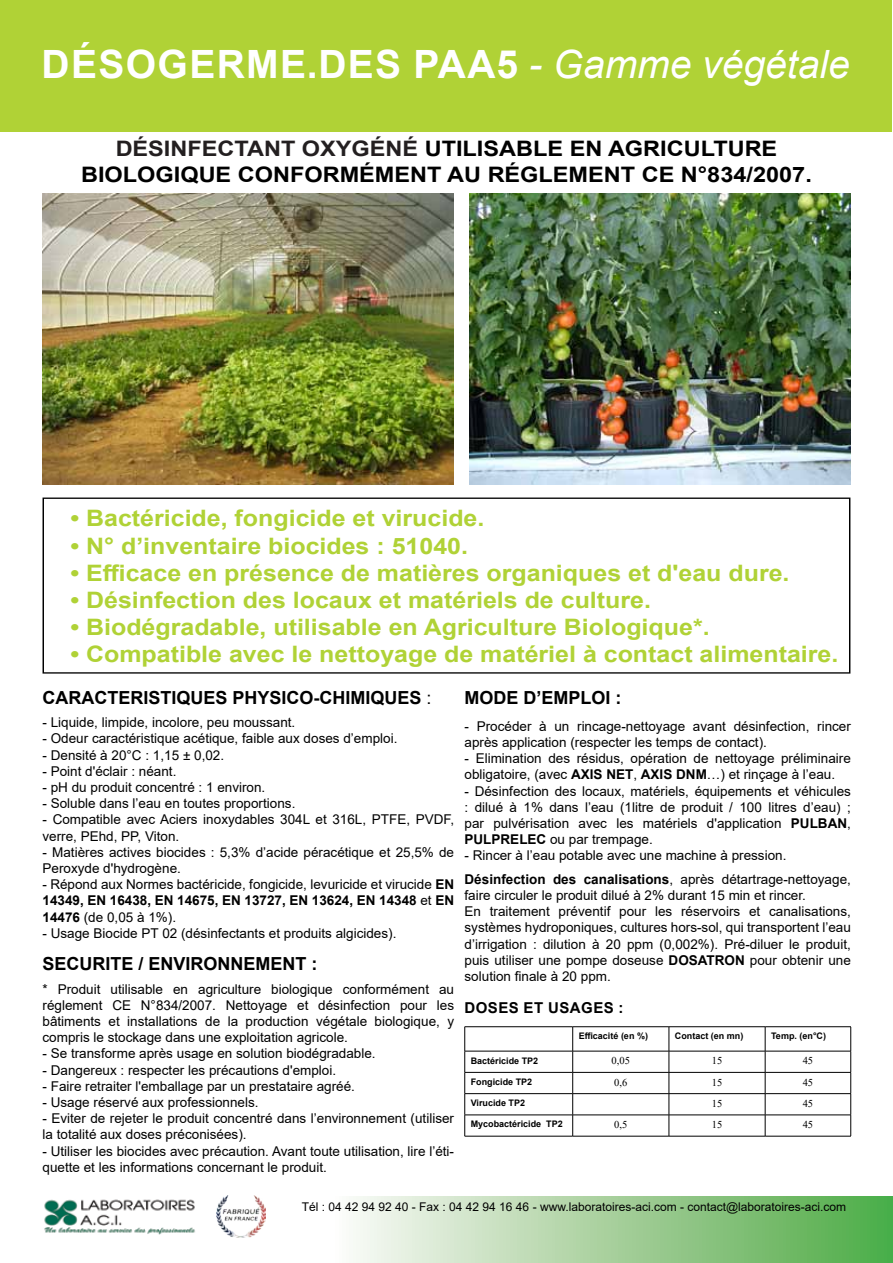
<style>
.page{position:relative;width:893px;height:1263px;background:#fff}
.page>*{position:absolute;margin:0;border:0;box-sizing:border-box;transform-origin:0 0}
.t1{font:700 39px "Arial";letter-spacing:.035em;color:#fff}
.t2{font:700 22.65px "Arial";color:#b0d236;scale:1.1 1}
.t3{font:700 21.3px/25.7px "Arial";color:#000;scale:1.1 1}
.t4{font:700 18px "Arial";color:#000}
.t5{font:700 15px "Arial";color:#000}
.t6{font:13.5px/16.2px "Arial";color:#000}
.t7{font:12px "Arial";color:#000}
.t8{font:10.5px "Times New Roman";color:#000}
.t9{font:700 9px "Arial";color:#000}
.s1{font-weight:400;font-style:italic}
.s2{color:#231f20}
.s3{font-weight:400}
.s4{font-weight:700}
</style>
<div class="page">
<hr style="left:465px;top:1026px;width:108px;height:1px;background:#000">
<hr style="left:573px;top:1026px;width:96px;height:1px;background:#000">
<hr style="left:669px;top:1026px;width:96px;height:1px;background:#000">
<hr style="left:765px;top:1026px;width:86px;height:1px;background:#000">
<hr style="left:465px;top:1051px;width:108px;height:1px;background:#000">
<hr style="left:573px;top:1051px;width:96px;height:1px;background:#000">
<hr style="left:669px;top:1051px;width:96px;height:1px;background:#000">
<hr style="left:765px;top:1051px;width:86px;height:1px;background:#000">
<hr style="left:465px;top:1072px;width:108px;height:1px;background:#000">
<hr style="left:573px;top:1072px;width:96px;height:1px;background:#000">
<hr style="left:669px;top:1072px;width:96px;height:1px;background:#000">
<hr style="left:765px;top:1072px;width:86px;height:1px;background:#000">
<hr style="left:465px;top:1093px;width:108px;height:1px;background:#000">
<hr style="left:573px;top:1093px;width:96px;height:1px;background:#000">
<hr style="left:669px;top:1093px;width:96px;height:1px;background:#000">
<hr style="left:765px;top:1093px;width:86px;height:1px;background:#000">
<hr style="left:465px;top:1115px;width:108px;height:1px;background:#000">
<svg style="left:464px;top:1027px;width:1px;height:109px"></svg>
<hr style="left:573px;top:1115px;width:96px;height:1px;background:#000">
<svg style="left:572px;top:1027px;width:1px;height:109px"></svg>
<hr style="left:669px;top:1115px;width:96px;height:1px;background:#000">
<svg style="left:669px;top:1027px;width:1px;height:109px"></svg>
<hr style="left:765px;top:1115px;width:86px;height:1px;background:#000">
<svg style="left:765px;top:1027px;width:1px;height:109px"></svg>
<svg style="left:850px;top:1027px;width:1px;height:109px"></svg>
<hr style="left:465px;top:1136px;width:108px;height:1px;background:#000">
<hr style="left:573px;top:1136px;width:96px;height:1px;background:#000">
<hr style="left:669px;top:1136px;width:96px;height:1px;background:#000">
<hr style="left:765px;top:1136px;width:86px;height:1px;background:#000">
<div style="left:0;top:0;width:892px;height:132px;background:#b0d236"></div>
<div style="left:43px;top:497px;width:807px;height:177px;border:1px solid #000"></div>
<svg style="left:216px;top:1196px;width:677px;height:67px"></svg>
<img style="left:44px;top:1199px;width:151px;height:36px">
<img style="left:43px;top:193px;width:411px;height:292px">
<img style="left:469px;top:193px;width:381px;height:291px">
<img style="left:217px;top:1196px;width:48px;height:42px">
<h1 class="t1" style="left:42px;top:37px;width:810px">désogerme.DES PAA5 <span class="s1">- Gamme végétale</span></h1>
<h3 class="t3" style="left:81px;top:136px;width:634px;text-indent:35px"><span class="s2">DÉSINFECTANT OXYGÉNÉ</span> UTILISABLE EN AGRICULTURE<br>BIOLOGIQUE CONFORMÉM</h3>
<h3 class="t3" style="left:395px;top:162px;width:101px">ENT AU RÉG</h3>
<h3 class="t3" style="left:539px;top:162px;width:250px">LEMENT CE N°834/2007.</h3>
<h2 class="t2" style="left:70px;top:502px;width:378px">• Bactéricide, fongicide et virucide.</h2>
<h2 class="t2" style="left:70px;top:530px;width:363px">• N° d’inventaire biocides : 51040.</h2>
<h2 class="t2" style="left:70px;top:557px;width:655px">• Efficace en présence de matières organiques et d'eau dure.</h2>
<h2 class="t2" style="left:70px;top:584px;width:529px">• Désinfection des locaux et matériels de culture.</h2>
<h2 class="t2" style="left:70px;top:611px;width:583px">• Biodégradable, utilisable en Agriculture Biologique*.</h2>
<h2 class="t2" style="left:70px;top:638px;width:700px">• Compatible avec le nettoyage de matériel à contact alimentaire.</h2>
<h3 class="t4" style="left:43px;top:685px;width:391px">CARACTERISTIQUES PHYSICO-CHIMIQUES <span class="s3">:</span></h3>
<p class="t6" style="left:43px;top:714px;width:254px">- Liquide, limpide, incolore, peu moussant.</p>
<p class="t6" style="left:43px;top:730px;width:356px">- Odeur caractéristique acétique, faible aux doses d’emploi.</p>
<p class="t6" style="left:43px;top:746px;width:183px">- Densité à 20°C : 1,15 ± 0,02.</p>
<p class="t6" style="left:43px;top:763px;width:135px">- Point d'éclair : néant.</p>
<p class="t6" style="left:43px;top:779px;width:224px">- pH du produit concentré : 1 environ.</p>
<p class="t6" style="left:43px;top:795px;width:254px">- Soluble dans l’eau en toutes proportions.</p>
<p class="t6" style="left:43px;top:811px;width:413px">- Compatible avec Aciers inoxydables 304L et 316L, PTFE, PVDF, verre, PEhd, PP, Viton.</p>
<p class="t6" style="left:43px;top:844px;width:413px">- Matières actives biocides : 5,3% d’acide péracétique et 25,5% de<br>Peroxyde d'hydrogène.</p>
<p class="t6" style="left:43px;top:876px;width:413px;text-align:justify">- Répond aux Normes bactéricide, fongicide, levuricide et virucide <span class="s4">EN 14349, EN 16438, EN 14675, EN 13727, EN 13624, EN 14348</span> et <span class="s4">EN 14476</span> (de 0,05 à 1%).</p>
<p class="t6" style="left:43px;top:925px;width:355px">- Usage Biocide PT 02 (désinfectants et produits algicides).</p>
<h3 class="t4" style="left:43px;top:951px;width:277px">SECURITE / ENVIRONNEMENT :</h3>
<p class="t6" style="left:43px;top:980px;width:413px;text-align:justify">* Produit utilisable en agriculture biologique conformément au réglement CE N°834/2007. Nettoyage et désinfection pour les bâtiments et installations de la production végétale biologique, y compris le stockage dans une exploitation agricole.</p>
<p class="t6" style="left:43px;top:1045px;width:335px">- Se transforme après usage en solution biodégradable.</p>
<p class="t6" style="left:43px;top:1061px;width:295px">- Dangereux : respecter les précautions d'emploi.</p>
<p class="t6" style="left:43px;top:1078px;width:314px">- Faire retraiter l'emballage par un prestataire agréé.</p>
<p class="t6" style="left:43px;top:1094px;width:218px">- Usage réservé aux professionnels.</p>
<p class="t6" style="left:43px;top:1110px;width:413px">- Eviter de rejeter le produit concentré dans l’environnement (utiliser la totalité aux doses préconisées).</p>
<p class="t6" style="left:43px;top:1142px;width:413px">- Utiliser les biocides avec précaution. Avant toute utilisation, lire l’éti&shy;quette et les informations concernant le produit.</p>
<h3 class="t4" style="left:465px;top:685px;width:159px">MODE D’EMPLOI :</h3>
<p class="t6" style="left:465px;top:718px;width:388px">- Procéder à un rincage-nettoyage avant désinfection, rincer après application (respecter les temps de contact).</p>
<p class="t6" style="left:465px;top:750px;width:388px">- Elimination des résidus, opération de nettoyage préliminaire obligatoire, (avec <span class="s4">AXIS NET</span>, <span class="s4">AXIS DNM</span>…) et rinçage à l’eau.</p>
<p class="t6" style="left:465px;top:782px;width:388px;text-align:justify">- Désinfection des locaux, matériels, équipements et véhicules : dilué à 1% dans l’eau (1litre de produit / 100 litres d’eau) ; par pulvérisation avec les matériels d'application <span class="s4">PULBAN</span>, <span class="s4">PULPRELEC</span> ou par trempage.</p>
<p class="t6" style="left:465px;top:844px;width:388px;line-height:23.4px">- Rincer à l’eau potable avec une machine à pression.<br><span class="s4">Désinfection des canalisations</span>, après détartrage-nettoyage,</p>
<p class="t6" style="left:465px;top:887px;width:388px">faire circuler le produit dilué à 2% durant 15 min et rincer.<br>En traitement préventif pour les réservoirs et canalisations, systèmes hydroponiques, cultures hors-sol, qui transportent l’eau d’irrigation : dilution à 20 ppm (0,002%). Pré-diluer le produit, puis utiliser une pompe doseuse <span class="s4">DOSATRON</span> pour obtenir une solution finale à 20 ppm.</p>
<p class="t5" style="left:465px;top:997px;width:23px">Doses</p>
<p class="t5" style="left:524px;top:997px;width:36px">et usa</p>
<p class="t5" style="left:581px;top:997px;width:44px">ges :</p>
<p class="t9" style="left:579px;top:1030px;width:71px">Efficacité (en %)</p>
<p class="t9" style="left:675px;top:1030px;width:70px">Contact (en mn)</p>
<p class="t9" style="left:771px;top:1030px;width:56px">Temp. (en°C)</p>
<p class="t9" style="left:471px;top:1054px;width:69px">Bactéricide TP2</p>
<p class="t8" style="left:612px;top:1053px;width:20px">0,05</p>
<p class="t8" style="left:712px;top:1053px;width:12px">15</p>
<p class="t8" style="left:803px;top:1053px;width:12px">45</p>
<p class="t9" style="left:471px;top:1075px;width:63px">Fongicide TP2</p>
<p class="t8" style="left:614px;top:1075px;width:15px">0,6</p>
<p class="t8" style="left:712px;top:1075px;width:12px">15</p>
<p class="t8" style="left:803px;top:1075px;width:12px">45</p>
<p class="t9" style="left:471px;top:1097px;width:56px">Virucide TP2</p>
<p class="t8" style="left:712px;top:1096px;width:12px">15</p>
<p class="t8" style="left:803px;top:1096px;width:12px">45</p>
<p class="t9" style="left:471px;top:1118px;width:94px">Mycobactéricide TP2</p>
<p class="t8" style="left:614px;top:1117px;width:15px">0,5</p>
<p class="t8" style="left:712px;top:1117px;width:12px">15</p>
<p class="t8" style="left:803px;top:1117px;width:12px">45</p>
<p class="t7" style="left:302px;top:1198px;width:546px">Tél : 04 42 94 92 40 - Fax : 04 42 94 16 46 - www.laboratoires-aci.com - contact@laboratoires-aci.com</p>
</div>
